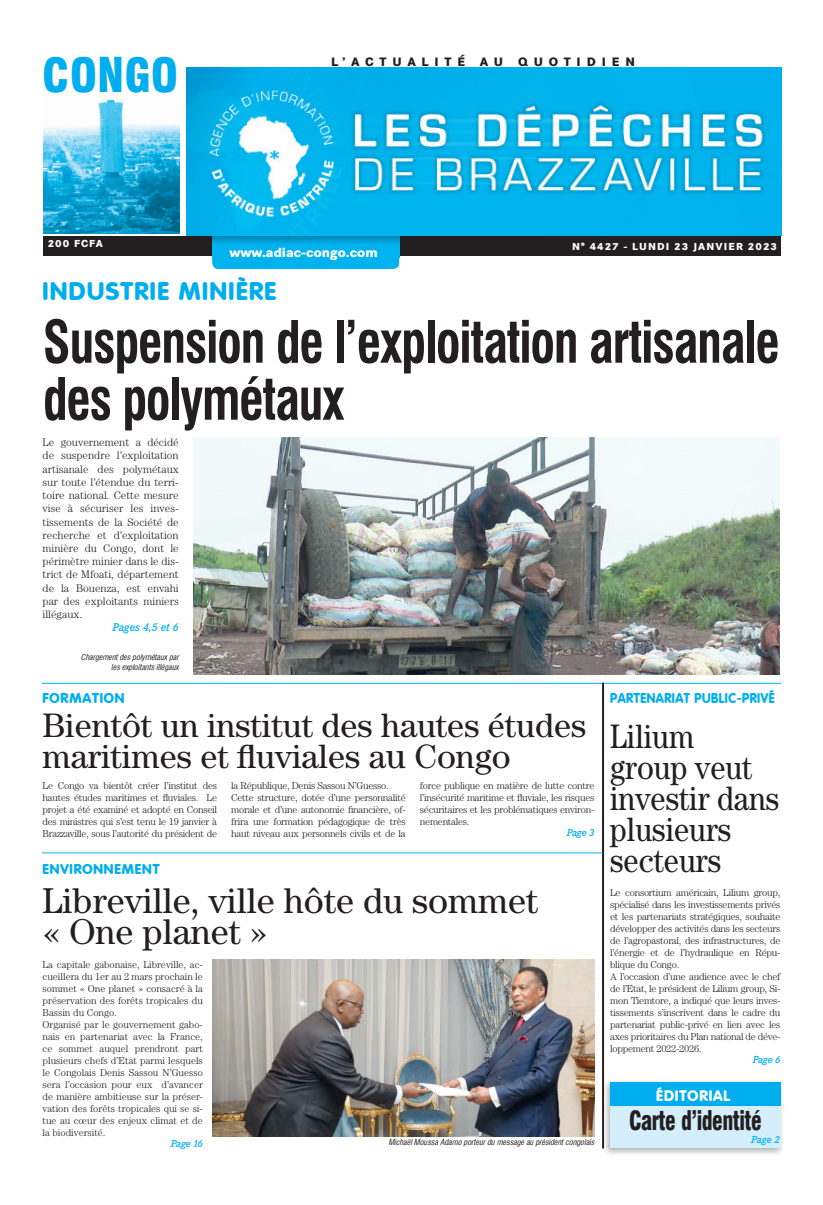
<style>
.page{position:relative;width:823px;height:1205px;background:#fff}
.page>*{position:absolute;margin:0;border:0;box-sizing:border-box;transform-origin:0 0}
.t1{font:700 57px/57px "Corporate Condensed";letter-spacing:-.025em;color:#231f20;scale:.9 1}
.t2{font:900 46px "Corporate Condensed";color:#00aeef}
.t3{font:36px/31px "Century";color:#231f20}
.t4{font:34px/31px "Century";color:#231f20}
.t5{font:34px/31px "Century";color:#231f20;scale:.89 1}
.t6{font:900 26px "Corporate Condensed";letter-spacing:-.025em;color:#231f20;scale:.82 1}
.t7{font:800 25px "Corporate Rounded";letter-spacing:.06em;color:#00aeef}
.t8{font:800 15px "Corporate Rounded";letter-spacing:.06em;color:#fff}
.t9{font:800 14px "Corporate Rounded";letter-spacing:.04em;color:#00aeef;scale:.9 1}
.t10{font:800 14px "Corporate Rounded";letter-spacing:.06em;color:#00aeef}
.t11{font:800 13px "Corporate SBQ";color:#fff}
.t12{font:800 12px "Corporate SBQ";letter-spacing:.485em;color:#231f20}
.t13{font:300 11px/13.2px "Century";color:#231f20;text-align:justify}
.t14{font:italic 500 11px "Corporate EBQ";color:#00aeef}
.t15{font:300 10px/12px "Century";letter-spacing:-.025em;color:#231f20}
.t16{font:300 10px/12px "Century";color:#231f20}
.t17{font:800 10px "Corporate SBQ";letter-spacing:.1em;color:#fff}
.t18{font:italic 500 10px "Corporate EBQ";letter-spacing:-.025em;color:#00aeef}
.t19{font:italic 8px/9.6px "Corporate Condensed";color:#231f20;text-align:right}
.s1{font-size:36px}
</style>
<div class="page">
<div style="left:43px;top:236px;width:737px;height:19px;background:#231f20"></div>
<img style="left:43px;top:98px;width:136px;height:135px">
<img style="left:186px;top:67px;width:594px;height:169px">
<div style="left:212px;top:257px;width:187px;height:12px;background:#00b3ef"></div>
<svg style="left:212px;top:236px;width:187px;height:21px;background:#00a8e1"></svg>
<img style="left:603px;top:1079px;width:179px;height:24px">
<div style="left:609px;top:1082px;width:170px;height:24px;background:#00aeef"></div>
<img style="left:602px;top:1114px;width:180px;height:40px">
<img style="left:603px;top:1103px;width:180px;height:11px">
<img style="left:609px;top:1103px;width:170px;height:3px">
<div style="left:610px;top:1106px;width:170px;height:42px;background:#d4effb"></div>
<img style="left:193px;top:437px;width:586px;height:238px">
<hr style="left:42px;top:683px;width:738px;height:1px;background:#00aeef">
<svg style="left:602px;top:683px;width:1px;height:465px"></svg>
<hr style="left:42px;top:852px;width:560px;height:1px;background:#00b3ef">
<img style="left:213px;top:960px;width:381px;height:177px">
<h2 class="t2" style="left:42px;top:48px;width:137px">CONGO</h2>
<p class="t12" style="left:331px;top:54px;width:305px">L’ACTUALITÉ AU QUOTIDIEN</p>
<p class="t17" style="left:48px;top:237px;width:57px">200 FCFA</p>
<h3 class="t11" style="left:229px;top:245px;width:150px">www.adiac-congo.com</h3>
<p class="t17" style="left:572px;top:240px;width:206px">N° 4427 - LUNDI 23 JANVIER 2023</p>
<h3 class="t7" style="left:43px;top:276px;width:235px">INDUSTRIE MINIÈRE</h3>
<h1 class="t1" style="left:43px;top:313px;width:820px">Suspension de l’exploitation artisanale des polymétaux</h1>
<p class="t13" style="left:43px;top:436px;width:138px">Le gouvernement a décidé de suspendre l’exploitation artisanale des polymétaux sur toute l’étendue du terri&shy;toire national. Cette mesure vise à sécuriser les inves&shy;tissements de la Société de recherche et d’exploitation minière du Congo, dont le périmètre minier dans le dis&shy;trict de Mfoati, département de la Bouenza, est envahi par des exploitants miniers illégaux.</p>
<p class="t14" style="left:112px;top:621px;width:68px">Pages 4,5 et 6</p>
<p class="t19" style="left:81px;top:652px;width:99px">Chargement des polymétaux par les exploitants illégaux</p>
<h3 class="t10" style="left:43px;top:690px;width:83px">FORMATION</h3>
<h3 class="t4" style="left:43px;top:709px;width:545px">Bientôt un institut des hautes études maritimes et fluviales a<span class="s1">u</span> Congo</h3>
<p class="t15" style="left:43px;top:779px;width:176px;text-align:justify">Le Congo va bientôt créer l’institut des hautes études maritimes et fluviales. Le projet a été examiné et adopté en Conseil des ministres qui s’est tenu le 19 janvier à Brazzaville, sous l’autorité du président de</p>
<p class="t15" style="left:231px;top:779px;width:176px">la République, Denis Sassou N’Guesso.<br>Cette structure, dotée d’une personnalité morale et d’une autonomie financière, of&shy;frira une formation pédagogique de très haut niveau aux personnels civils et de la</p>
<p class="t15" style="left:419px;top:779px;width:176px;text-align:justify">force publique en matière de lutte contre l’insécurité maritime et fluviale, les risques sécuritaires et les problématiques environ&shy;nementales.</p>
<h3 class="t9" style="left:609px;top:690px;width:184px">PARTENARIAT PUBLIC-PRIVÉ</h3>
<h3 class="t5" style="left:609px;top:720px;width:191px">Lilium group veut investir dans plusieurs secteurs</h3>
<p class="t18" style="left:566px;top:827px;width:29px">Page 3</p>
<h3 class="t10" style="left:43px;top:861px;width:118px">ENVIRONNEMENT</h3>
<h3 class="t3" style="left:43px;top:885px;width:497px">Libreville, ville hôte du sommet « One planet »</h3>
<p class="t16" style="left:43px;top:958px;width:162px">La capitale gabonaise, Libreville, ac&shy;cueillera du 1er au 2 mars prochain le sommet « One planet » consacré à la préservation des forêts tropicales du Bassin du Congo.<br>Organisé par le gouvernement gabo&shy;nais en partenariat avec la France, ce sommet auquel prendront part plusieurs chefs d’Etat parmi lesquels le Congolais Denis Sassou N’Guesso sera l’occasion pour eux d’avancer de manière ambitieuse sur la préser&shy;vation des forêts tropicales qui se si&shy;tue au cœur des enjeux climat et de la biodiversité.</p>
<p class="t18" style="left:171px;top:1137px;width:33px">Page 16</p>
<p class="t15" style="left:609px;top:886px;width:172px">Le consortium américain, Lilium group, spécialisé dans les investissements privés et les partenariats stratégiques, souhaite développer des activités dans les secteurs de l’agropastoral, des infrastructures, de l’énergie et de l’hydraulique en Répu&shy;blique du Congo.<br>A l’occasion d’une audience avec le chef de l’Etat, le président de Lilium group, Si&shy;mon Tiemtore, a indiqué que leurs inves&shy;tissements s’inscrivent dans le cadre du partenariat public-privé en lien avec les axes prioritaires du Plan national de déve&shy;loppement 2022-2026.</p>
<p class="t18" style="left:752px;top:1054px;width:29px">Page 6</p>
<h3 class="t8" style="left:655px;top:1086px;width:75px">ÉDITORIAL</h3>
<h3 class="t6" style="left:628px;top:1105px;width:163px">Carte d’identité</h3>
<p class="t18" style="left:750px;top:1134px;width:30px">Page 2</p>
<p class="t19" style="left:388px;top:1137px;width:207px">Michaël Moussa Adamo porteur du message au président congolais</p>
</div>
